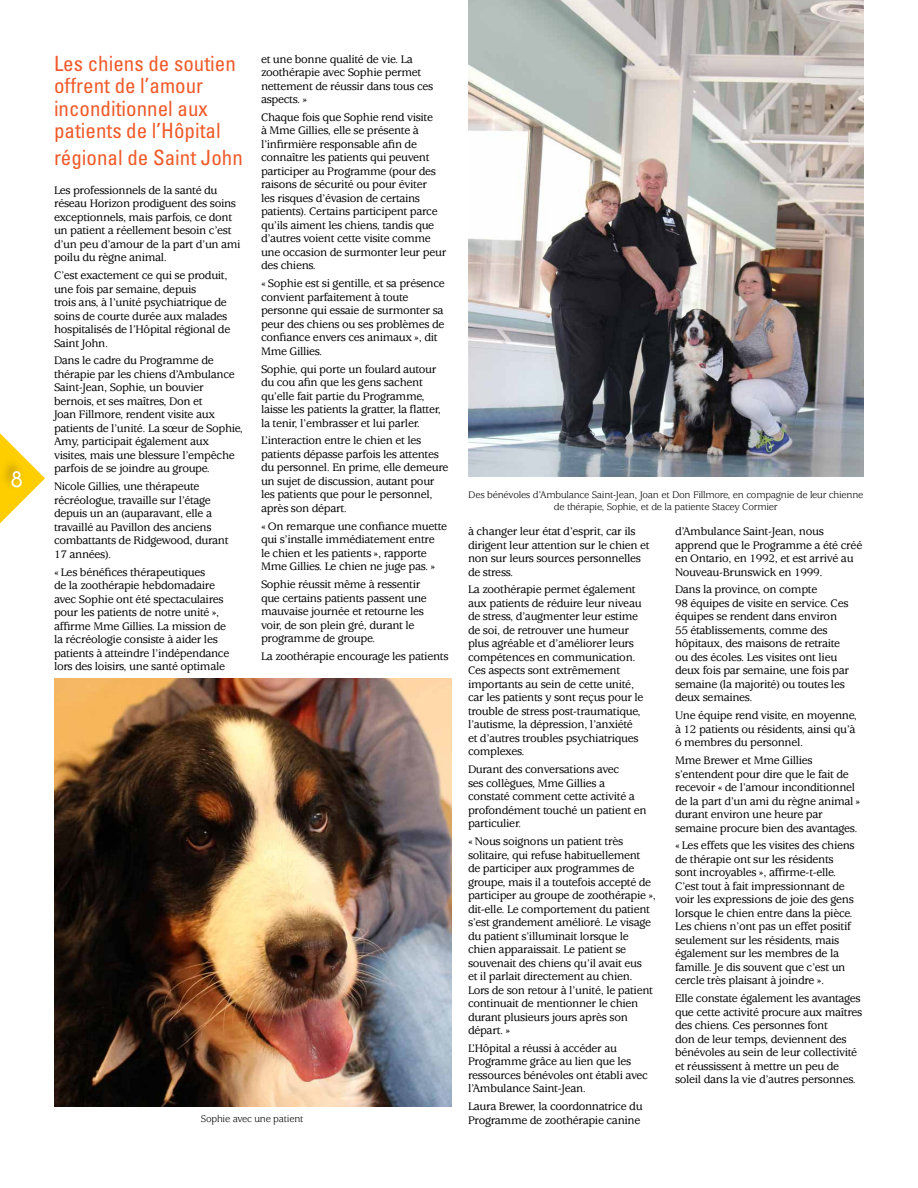
<style>
.page{position:relative;width:918px;height:1188px;background:#fff}
.page>*{position:absolute;margin:0;border:0;box-sizing:border-box;transform-origin:0 0}
.t1{font:700 24px "Rawengulk";color:#fff}
.t2{font:condensed 21px/22.5px "Univers";color:#f15a29}
.t3{font:500 12px/13.5px "Usherwood";letter-spacing:-.025em;color:#000}
.t4{font:10.5px/12px "Usherwood";letter-spacing:-.025em;color:#000;text-align:center}
</style>
<div class="page">
<svg style="left:0;top:433px;width:45px;height:91px"></svg>
<div style="left:0;top:458px;width:25px;height:32px;background:#000;opacity:.37"></div>
<img style="left:468px;top:0;width:396px;height:477px">
<img style="left:54px;top:678px;width:397px;height:429px">
<h1 class="t1" style="left:11px;top:465px;width:14px">8</h1>
<h2 class="t2" style="left:54px;top:52px;width:183px">Les chiens de soutien offrent de l’amour inconditionnel aux patients de l’Hôpital</h2>
<h2 class="t2" style="left:54px;top:146px;width:190px">régional de Saint John</h2>
<p class="t3" style="left:54px;top:183px;width:188px">Les professionnels de la santé du réseau Horizon prodiguent des soins exceptionnels, mais parfois, ce dont un patient a réellement besoin c’est d’un peu d’amour de la part d’un ami poilu du règne animal.</p>
<p class="t3" style="left:54px;top:269px;width:178px">C’est exactement ce qui se produit, une fois par semaine, depuis<br>trois ans, à l’unité psychiatrique de soins de courte durée aux malades hospitalisés de l’Hôpital régional de<br>Saint John.</p>
<p class="t3" style="left:54px;top:354px;width:191px">Dans le cadre du Programme de thérapie par les chiens d’Ambulance Saint-Jean, Sophie, un bouvier bernois, et ses maîtres, Don et<br>Joan Fillmore, rendent visite aux patients de l’unité. La sœur de Sophie, Amy, participait également aux visites, mais une blessure l’empêche parfois de se joindre au groupe.</p>
<p class="t3" style="left:54px;top:480px;width:176px">Nicole Gillies, une thérapeute récréologue, travaille sur l’étage depuis un an (auparavant, elle a travaillé au Pavillon des anciens combattants de Ridgewood, durant<br>17 années).</p>
<p class="t3" style="left:54px;top:565px;width:177px">« Les bénéfices thérapeutiques<br>de la zoothérapie hebdomadaire avec Sophie ont été spectaculaires pour les patients de notre unité », affirme Mme Gillies. La mission de la récréologie consiste à aider les patients à atteindre l’indépendance lors des loisirs, une santé optimale</p>
<p class="t3" style="left:261px;top:52px;width:174px">et une bonne qualité de vie. La zoothérapie avec Sophie permet nettement de réussir dans tous ces aspects. »</p>
<p class="t3" style="left:261px;top:111px;width:187px">Chaque fois que Sophie rend visite<br>à Mme Gillies, elle se présente à l’infirmière responsable afin de connaître les patients qui peuvent participer au Programme (pour des raisons de sécurité ou pour éviter<br>les risques d’évasion de certains patients). Certains participent parce qu’ils aiment les chiens, tandis que d’autres voient cette visite comme une occasion de surmonter leur peur des chiens.</p>
<p class="t3" style="left:261px;top:277px;width:185px">« Sophie est si gentille, et sa présence convient parfaitement à toute personne qui essaie de surmonter sa peur des chiens ou ses problèmes de confiance envers ces animaux », dit<br>Mme Gillies.</p>
<p class="t3" style="left:261px;top:362px;width:181px">Sophie, qui porte un foulard autour du cou afin que les gens sachent qu’elle fait partie du Programme, laisse les patients la gratter, la flatter, la tenir, l’embrasser et lui parler.</p>
<p class="t3" style="left:261px;top:434px;width:189px">L’interaction entre le chien et les patients dépasse parfois les attentes du personnel. En prime, elle demeure un sujet de discussion, autant pour les patients que pour le personnel, après son départ.</p>
<p class="t3" style="left:261px;top:519px;width:188px">« On remarque une confiance muette qui s’installe immédiatement entre<br>le chien et les patients », rapporte Mme Gillies. Le chien ne juge pas. »</p>
<p class="t3" style="left:261px;top:578px;width:167px">Sophie réussit même à ressentir que certains patients passent une mauvaise journée et retourne les voir, de son plein gré, durant le programme de groupe.</p>
<p class="t3" style="left:261px;top:650px;width:189px">La zoothérapie encourage les patients</p>
<p class="t4" style="left:201px;top:1113px;width:104px">Sophie avec une patient</p>
<p class="t4" style="left:468px;top:489px;width:397px">Des bénévoles d’Ambulance Saint-Jean, Joan et Don Fillmore, en compagnie de leur chienne de thérapie, Sophie, et de la patiente Stacey Cormier</p>
<p class="t3" style="left:468px;top:525px;width:183px">à changer leur état d’esprit, car ils dirigent leur attention sur le chien et non sur leurs sources personnelles de stress.</p>
<p class="t3" style="left:468px;top:583px;width:177px">La zoothérapie permet également aux patients de réduire leur niveau de stress, d’augmenter leur estime de soi, de retrouver une humeur plus agréable et d’améliorer leurs compétences en communication.<br>Ces aspects sont extrêmement importants au sein de cette unité, car les patients y sont reçus pour le trouble de stress post-traumatique, l’autisme, la dépression, l’anxiété et d’autres troubles psychiatriques complexes.</p>
<p class="t3" style="left:468px;top:763px;width:180px">Durant des conversations avec<br>ses collègues, Mme Gillies a constaté comment cette activité a profondément touché un patient en particulier.</p>
<p class="t3" style="left:468px;top:835px;width:190px">« Nous soignons un patient très solitaire, qui refuse habituellement<br>de participer aux programmes de groupe, mais il a toutefois accepté de participer au groupe de zoothérapie », dit-elle. Le comportement du patient s’est grandement amélioré. Le visage du patient s’illuminait lorsque le chien apparaissait. Le patient se souvenait des chiens qu’il avait eus<br>et il parlait directement au chien.<br>Lors de son retour à l’unité, le patient continuait de mentionner le chien durant plusieurs jours après son départ. »</p>
<p class="t3" style="left:468px;top:1042px;width:181px">L’Hôpital a réussi à accéder au<br>Programme grâce au lien que les ressources bénévoles ont établi avec l’Ambulance Saint-Jean.</p>
<p class="t3" style="left:468px;top:1100px;width:176px">Laura Brewer, la coordonnatrice du<br>Programme de zoothérapie canine</p>
<p class="t3" style="left:675px;top:525px;width:189px">d’Ambulance Saint-Jean, nous apprend que le Programme a été créé en Ontario, en 1992, et est arrivé au<br>Nouveau-Brunswick en 1999.</p>
<p class="t3" style="left:675px;top:583px;width:176px">Dans la province, on compte<br>98 équipes de visite en service. Ces équipes se rendent dans environ<br>55 établissements, comme des hôpitaux, des maisons de retraite ou des écoles. Les visites ont lieu deux fois par semaine, une fois par semaine (la majorité) ou toutes les deux semaines.</p>
<p class="t3" style="left:675px;top:709px;width:183px;text-align:justify">Une équipe rend visite, en moyenne, à 12 patients ou résidents, ainsi qu’à 6 membres du personnel.</p>
<p class="t3" style="left:675px;top:754px;width:187px">Mme Brewer et Mme Gillies s’entendent pour dire que le fait de recevoir « de l’amour inconditionnel de la part d’un ami du règne animal » durant environ une heure par semaine procure bien des avantages.</p>
<p class="t3" style="left:675px;top:839px;width:181px">« Les effets que les visites des chiens de thérapie ont sur les résidents sont incroyables », affirme-t-elle.<br>C’est tout à fait impressionnant de voir les expressions de joie des gens lorsque le chien entre dans la pièce.<br>Les chiens n’ont pas un effet positif seulement sur les résidents, mais également sur les membres de la famille. Je dis souvent que c’est un cercle très plaisant à joindre ».</p>
<p class="t3" style="left:675px;top:992px;width:189px">Elle constate également les avantages que cette activité procure aux maîtres des chiens. Ces personnes font<br>don de leur temps, deviennent des bénévoles au sein de leur collectivité et réussissent à mettre un peu de soleil dans la vie d’autres personnes.</p>
</div>
